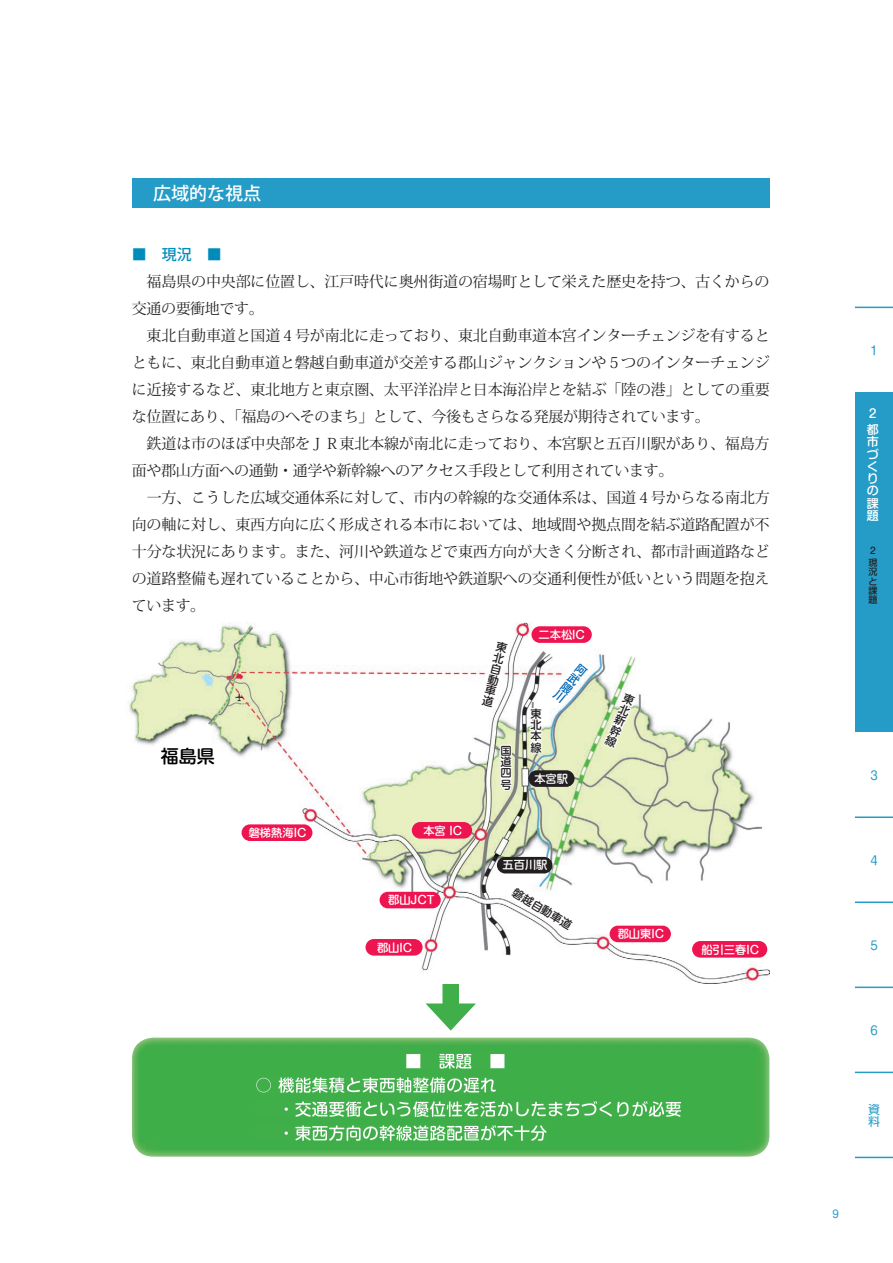
<style>
.page{position:relative;width:893px;height:1263px;background:#fff}
.page>*{position:absolute;margin:0;border:0;box-sizing:border-box;transform-origin:0 0}
.t1{font:500 18px "Koz Go Pr 6 N";color:#fff}
.t2{font:18px "Shin M Go Pro Medium 90 pv RKSJ H";color:#000}
.t3{font:15px/27px "Koz Min Pr 6 N";letter-spacing:-.01em;color:#231f20}
.t4{font:500 15px "Koz Go Pr 6 N";color:#008bbd}
.t5{font:500 12px/12.3px "Shin M Go Pro";color:#fff}
.t6{font:12px/12px "Shin M Go Pro";color:#249cc7}
.t7{font:11.25px "Shin M Go Pro Medium 90 pv RKSJ H";color:#fff}
.t8{font:11.25px/11.2px "Shin M Go Pro Medium 90 pv RKSJ V";color:#231f20;text-align:justify}
.t9{font:11.25px "Shin M Go Pro Medium 90 pv RKSJ H";color:#231f20}
.t10{font:11.25px/11.2px "Shin M Go Pro Medium 90 pv RKSJ V";color:#0166b3;text-align:justify}
.t11{font:10.5px "Shin M Go Pro";color:#249cc7}
.t12{font:500 9px/9.1px "Shin M Go Pro";color:#231f20}
</style>
<div class="page">
<hr style="left:855px;top:307px;width:38px;height:1px;background:#249cc7">
<hr style="left:855px;top:816px;width:38px;height:2px;background:#249cc7">
<hr style="left:855px;top:901px;width:38px;height:2px;background:#249cc7">
<hr style="left:855px;top:986px;width:38px;height:2px;background:#249cc7">
<hr style="left:855px;top:1071px;width:38px;height:2px;background:#249cc7">
<hr style="left:855px;top:1157px;width:38px;height:1px;background:#249cc7">
<div style="left:855px;top:392px;width:38px;height:340px;background:#249cc7"></div>
<img style="left:132px;top:1037px;width:637px;height:120px">
<img style="left:406px;top:1054px;width:99px;height:15px">
<img style="left:256px;top:1077px;width:240px;height:16px">
<img style="left:255px;top:1101px;width:426px;height:16px">
<img style="left:255px;top:1125px;width:291px;height:16px">
<div style="left:132px;top:179px;width:638px;height:29px;background:#249cc7"></div>
<div style="left:442px;top:975px;width:17px;height:39px;background:#40ae49"></div>
<svg style="left:426px;top:1003px;width:50px;height:27px"></svg>
<img style="left:128px;top:623px;width:642px;height:360px">
<svg style="left:497px;top:743px;width:16px;height:49px"></svg>
<svg style="left:603px;top:686px;width:35px;height:73px"></svg>
<svg style="left:528px;top:704px;width:16px;height:51px"></svg>
<div style="left:412px;top:822px;width:60px;height:17px;background:#ed1450;border-radius:8px"></div>
<div style="left:528px;top:770px;width:47px;height:17px;background:#231f20;border-radius:8px"></div>
<div style="left:497px;top:857px;width:55px;height:16px;background:#231f20;border-radius:8px"></div>
<div style="left:365px;top:939px;width:58px;height:16px;background:#ed1450;border-radius:8px"></div>
<div style="left:610px;top:926px;width:61px;height:16px;background:#ed1450;border-radius:8px"></div>
<div style="left:692px;top:941px;width:75px;height:16px;background:#ed1450;border-radius:8px"></div>
<div style="left:380px;top:892px;width:61px;height:16px;background:#ed1450;border-radius:8px"></div>
<div style="left:242px;top:824px;width:70px;height:17px;background:#ed1450;border-radius:8px"></div>
<div style="left:531px;top:626px;width:61px;height:17px;background:#ed1450;border-radius:8px"></div>
<p class="t1" style="left:153px;top:184px;width:110px">広域的な視点</p>
<p class="t4" style="left:132px;top:246px;width:91px">■　現況　■</p>
<p class="t3" style="left:132px;top:268px;width:640px">　福島県の中央部に位置し、江戸時代に奥州街道の宿場町として栄えた歴史を持つ、古くからの交通の要衝地です。<br>　東北自動車道と国道４号が南北に走っており、東北自動車道本宮インターチェンジを有するとともに、東北自動車道と磐越自動車道が交差する郡山ジャンクションや５つのインターチェンジに近接するなど、東北地方と東京圏、太平洋沿岸と日本海沿岸とを結ぶ「陸の港」としての重要な位置にあり、「福島のへそのまち」として、今後もさらなる発展が期待されています。<br>　鉄道は市のほぼ中央部をＪＲ東北本線が南北に走っており、本宮駅と五百川駅があり、福島方面や郡山方面への通勤・通学や新幹線へのアクセス手段として利用されています。<br>　一方、こうした広域交通体系に対して、市内の幹線的な交通体系は、国道４号からなる南北方向の軸に対し、東西方向に広く形成される本市においては、地域間や拠点間を結ぶ道路配置が不十分な状況にあります。また、河川や鉄道などで東西方向が大きく分断され、都市計画道路などの道路整備も遅れていることから、中心市街地や鉄道駅への交通利便性が低いという問題を抱えています。</p>
<p class="t8" style="left:498px;top:639px;width:7px;rotate:14deg">東北自動車道</p>
<p class="t8" style="left:500px;top:744px;width:12px">国道四号</p>
<p class="t7" style="left:539px;top:625px;width:48px">二本松IC</p>
<p class="t10" style="left:581px;top:661px;width:7px;rotate:39deg">阿武隈川</p>
<p class="t8" style="left:626px;top:691px;width:7px;rotate:23deg">東北新幹線</p>
<p class="t8" style="left:530px;top:706px;width:12px">東北本線</p>
<p class="t7" style="left:534px;top:769px;width:35px">本宮駅</p>
<p class="t2" style="left:161px;top:742px;width:55px">福島県</p>
<p class="t7" style="left:249px;top:823px;width:59px">磐梯熱海IC</p>
<p class="t7" style="left:423px;top:821px;width:40px">本宮 IC</p>
<p class="t7" style="left:388px;top:891px;width:48px">郡山JCT</p>
<p class="t7" style="left:377px;top:938px;width:37px">郡山IC</p>
<p class="t7" style="left:502px;top:856px;width:46px">五百川駅</p>
<p class="t9" style="left:518px;top:884px;width:69px;rotate:31deg">磐越自動車道</p>
<p class="t7" style="left:618px;top:925px;width:48px">郡山東IC</p>
<p class="t7" style="left:701px;top:940px;width:59px">船引三春IC</p>
<p class="t6" style="left:870px;top:343px;width:9px">1</p>
<p class="t5" style="left:867px;top:404px;width:13px;line-height:15.8px">２都</p>
<p class="t5" style="left:867px;top:434px;width:13px">市づくりの課題</p>
<p class="t12" style="left:868px;top:544px;width:10px;line-height:11.9px">２現</p>
<p class="t12" style="left:868px;top:566px;width:10px;text-align:justify">況と課題</p>
<p class="t6" style="left:868px;top:768px;width:13px">３</p>
<p class="t6" style="left:868px;top:853px;width:13px">４</p>
<p class="t6" style="left:868px;top:938px;width:13px">５</p>
<p class="t6" style="left:868px;top:1023px;width:13px">６</p>
<p class="t6" style="left:868px;top:1102px;width:13px">資料</p>
<p class="t11" style="left:833px;top:1205px;width:8px">9</p>
</div>
